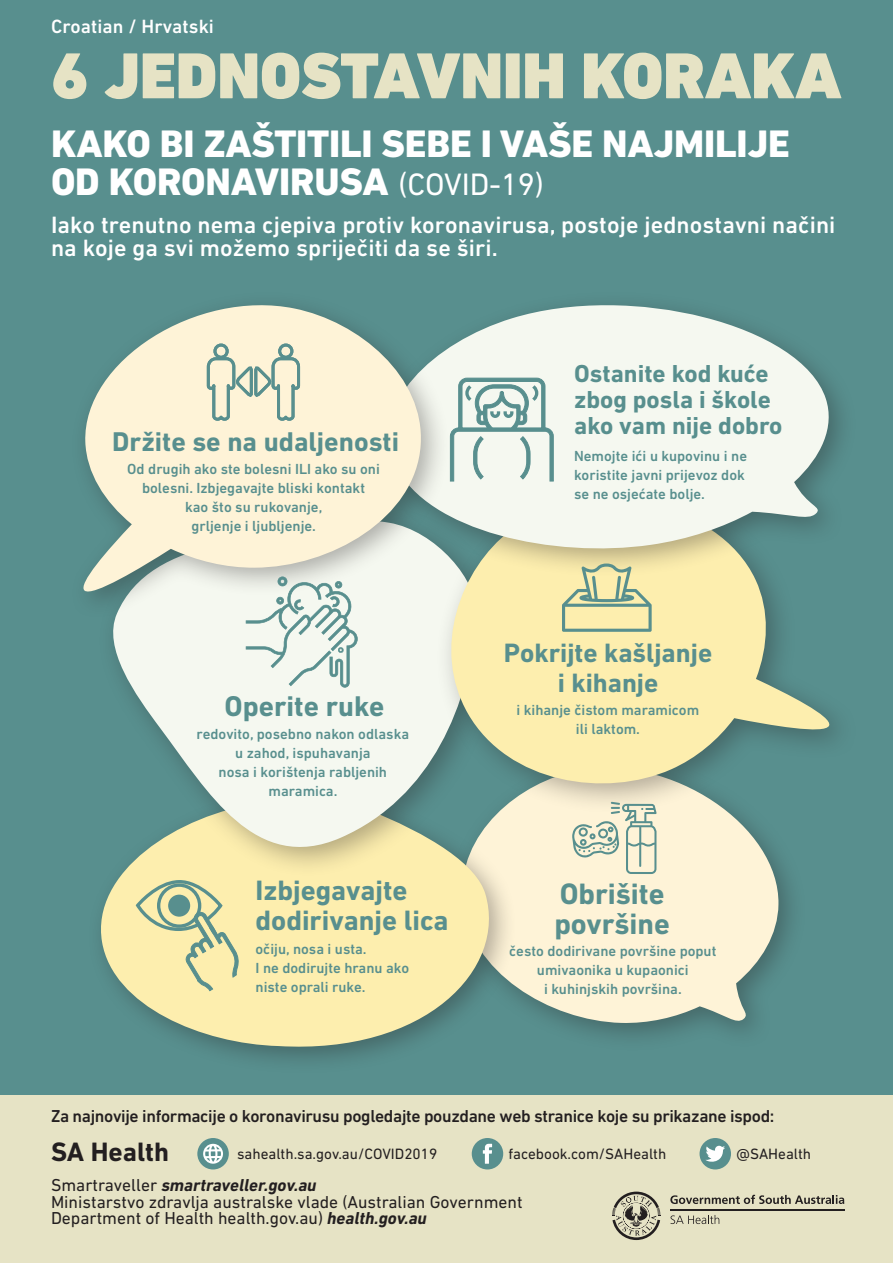
<style>
.page{position:relative;width:893px;height:1263px;background:#fff}
.page>*{position:absolute;margin:0;border:0;box-sizing:border-box;transform-origin:0 0}
.t1{font:900 66px "DIN Next LT Pro";letter-spacing:-.005em;color:#e6e3c5}
.t2{font:800 39px/37.5px "DIN Next LT Pro";letter-spacing:-.005em;color:#fff}
.t3{font:700 30px/30px "DIN Next LT Pro";color:#588f8e}
.t4{font:700 28.95px "DIN Next LT Pro";color:#588f8e}
.t5{font:700 28.5px/30px "DIN Next LT Pro";color:#588f8e}
.t6{font:700 27.6px "DIN Next LT Pro";color:#588f8e}
.t7{font:700 27px/30px "DIN Next LT Pro";color:#588f8e;text-align:center}
.t8{font:700 27px "DIN Next LT Pro";color:#231f20}
.t9{font:700 24.9px/26.1px "DIN Next LT Pro";color:#588f8e}
.t10{font:500 24px/22.5px "DIN Next LT Pro";letter-spacing:.005em;color:#fff}
.t11{font:500 19.5px "DIN Next LT Pro";letter-spacing:.005em;color:#fff}
.t12{font:17.55px/16.5px "DIN Next LT Pro";color:#231f20}
.t13{font:500 17.55px "DIN Next LT Pro";letter-spacing:-.02em;color:#231f20}
.t14{font:15.3px "DIN Next LT Pro";color:#231f20}
.t15{font:500 14.85px/19px "DIN Next LT Pro";color:#588f8e;text-align:center}
.s1{font-weight:400;font-size:31.5px}
.s2{font-weight:700;font-style:italic}
</style>
<div class="page">
<div style="left:0;top:0;width:893px;height:1096px;background:#588f8e"></div>
<div style="left:0;top:1095px;width:893px;height:168px;background:#e6e3c5"></div>
<div style="left:699px;top:1138px;width:32px;height:31px;background:#588f8e;border-radius:50%"></div>
<svg style="left:706px;top:1146px;width:19px;height:16px"></svg>
<div style="left:472px;top:1138px;width:31px;height:31px;background:#588f8e;border-radius:50%"></div>
<svg style="left:483px;top:1144px;width:9px;height:20px"></svg>
<div style="left:197px;top:1138px;width:32px;height:31px;background:#588f8e;border-radius:50%"></div>
<svg style="left:203px;top:1144px;width:20px;height:20px"></svg>
<hr style="left:670px;top:1209px;width:174px;height:2px;background:#231f20">
<svg style="left:670px;top:1195px;width:174px;height:9px"></svg>
<svg style="left:670px;top:1215px;width:49px;height:9px"></svg>
<svg style="left:612px;top:1192px;width:48px;height:48px"></svg>
<div style="left:447px;top:753px;width:361px;height:299px;background:#231f20;opacity:.35"></div>
<svg style="left:517px;top:814px;width:262px;height:211px;background:#e7e4cb"></svg>
<div style="left:87px;top:786px;width:430px;height:289px;background:#231f20;opacity:.35"></div>
<svg style="left:90px;top:798px;width:417px;height:257px;fill:#fdeeae"></svg>
<div style="left:97px;top:504px;width:411px;height:374px;background:#231f20;opacity:.35"></div>
<svg style="left:102px;top:620px;width:378px;height:255px;fill:#f5f8f0"></svg>
<div style="left:435px;top:484px;width:424px;height:330px;background:#231f20;opacity:.35"></div>
<svg style="left:431px;top:577px;width:402px;height:221px;fill:#fdeeae"></svg>
<div style="left:374px;top:290px;width:484px;height:287px;background:#231f20;opacity:.35"></div>
<svg style="left:450px;top:290px;width:385px;height:269px;fill:#f5f8f0"></svg>
<div style="left:70px;top:290px;width:380px;height:330px;background:#231f20;opacity:.35"></div>
<svg style="left:77px;top:290px;width:348px;height:307px;fill:#fef3d7"></svg>
<svg style="left:562px;top:563px;width:90px;height:69px"></svg>
<svg style="left:572px;top:802px;width:84px;height:72px;background:#d8dcc6"></svg>
<svg style="left:450px;top:378px;width:104px;height:103px"></svg>
<div style="left:213px;top:344px;width:16px;height:15px;border:3px solid #588f8e;border-radius:50%"></div>
<div style="left:278px;top:344px;width:15px;height:15px;border:3px solid #588f8e;border-radius:50%"></div>
<svg style="left:205px;top:356px;width:97px;height:66px"></svg>
<svg style="left:134px;top:879px;width:105px;height:112px;background:#e4dfa9"></svg>
<div style="left:168px;top:895px;width:22px;height:22px;background:#588f8e;border-radius:50%"></div>
<div style="left:157px;top:883px;width:44px;height:45px;border:3px solid #588f8e;border-radius:50%"></div>
<svg style="left:246px;top:576px;width:112px;height:112px;background:#d6e3dc"></svg>
<h3 class="t11" style="left:51px;top:15px;width:164px">Croatian / Hrvatski</h3>
<h1 class="t1" style="left:51px;top:36px;width:792px">6 JEDNOSTAVNIH KORAKA</h1>
<h2 class="t2" style="left:51px;top:125px;width:740px">KAKO BI ZAŠTITILI SEBE I VAŠE NAJMILIJE<br>OD KORONAVIRUSA <span class="s1">(COVID-19)</span></h2>
<h3 class="t10" style="left:51px;top:214px;width:786px">Iako trenutno nema cjepiva protiv koronavirusa, postoje jednostavni načini na koje ga svi možemo spriječiti da se širi.</h3>
<h3 class="t6" style="left:112px;top:425px;width:288px">Držite se na udaljenosti</h3>
<p class="t15" style="left:127px;top:460px;width:254px">Od drugih ako ste bolesni ILI ako su oni bolesni. Izbjegavajte bliski kontakt<br>kao što su rukovanje,<br>grljenje i ljubljenje.</p>
<h3 class="t4" style="left:225px;top:689px;width:161px">Operite ruke</h3>
<p class="t15" style="left:197px;top:724px;width:214px">redovito, posebno nakon odlaska u zahod, ispuhavanja<br>nosa i korištenja rabljenih maramica.</p>
<h3 class="t9" style="left:574px;top:360px;width:210px">Ostanite kod kuće zbog posla i škole ako vam nije dobro</h3>
<p class="t15" style="left:574px;top:446px;width:174px;text-align:left">Nemojte ići u kupovinu i ne koristite javni prijevoz dok se ne osjećate bolje.</p>
<h3 class="t7" style="left:504px;top:638px;width:210px">Pokrijte kašljanje i kihanje</h3>
<p class="t15" style="left:516px;top:700px;width:184px">i kihanje čistom maramicom ili laktom.</p>
<h3 class="t5" style="left:256px;top:875px;width:195px">Izbjegavajte dodirivanje lica</h3>
<h3 class="t3" style="left:554px;top:879px;width:117px">Obrišite površine</h3>
<p class="t15" style="left:256px;top:940px;width:155px;text-align:left">očiju, nosa i usta.<br>I ne dodirujte hranu ako niste oprali ruke.</p>
<p class="t15" style="left:509px;top:941px;width:209px">često dodirivane površine poput umivaonika u kupaonici<br>i kuhinjskih površina.</p>
<p class="t13" style="left:51px;top:1106px;width:725px">Za najnovije informacije o koronavirusu pogledajte pouzdane web stranice koje su prikazane ispod:</p>
<h3 class="t8" style="left:51px;top:1136px;width:119px">SA Health</h3>
<p class="t14" style="left:237px;top:1145px;width:202px">sahealth.sa.gov.au/COVID2019</p>
<p class="t14" style="left:508px;top:1145px;width:159px">facebook.com/SAHealth</p>
<p class="t14" style="left:737px;top:1145px;width:76px">@SAHealth</p>
<p class="t12" style="left:51px;top:1177px;width:473px">Smartraveller <span class="s2">smartraveller.gov.au<br></span>Ministarstvo zdravlja australske vlade (Australian Government<br>Department of Health health.gov.au) <span class="s2">health.gov.au</span></p>
</div>
